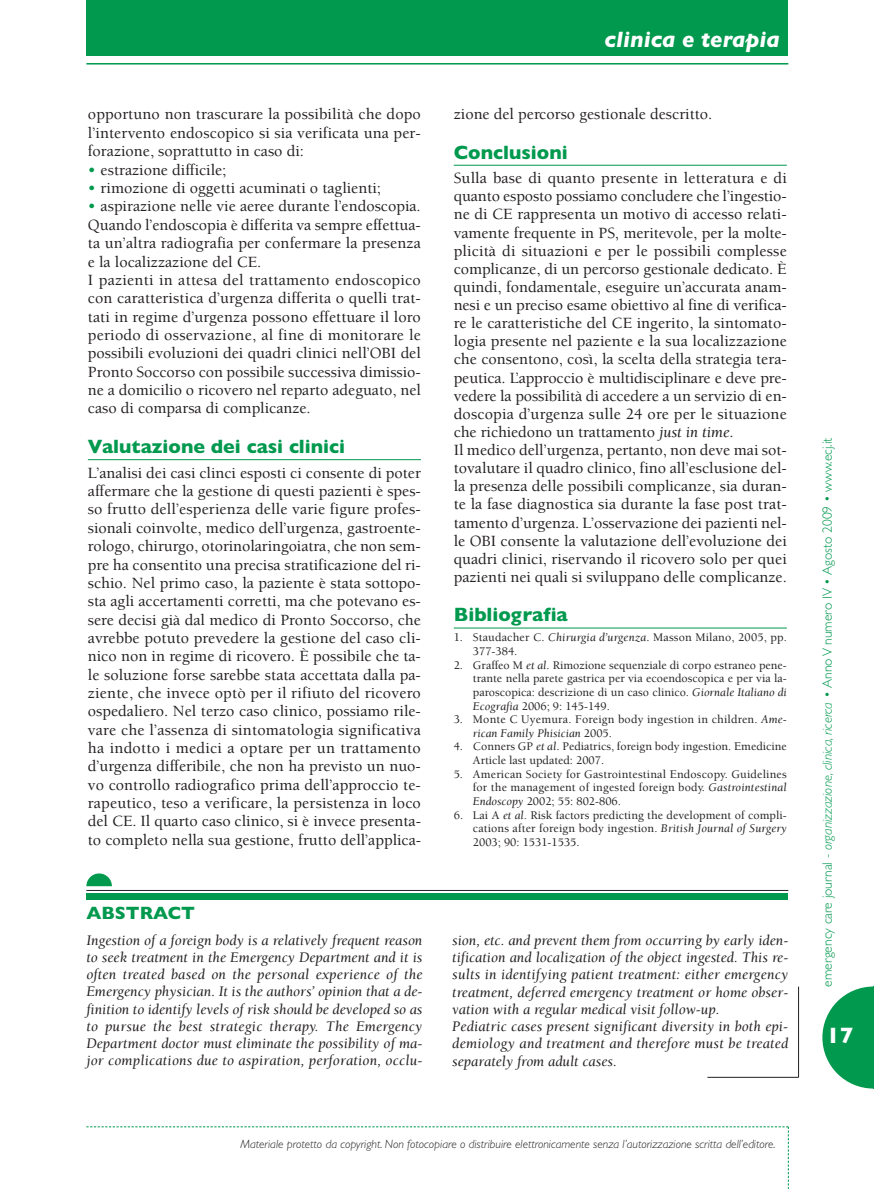
<style>
.page{position:relative;width:875px;height:1189px;background:#fff}
.page>*{position:absolute;margin:0;border:0;box-sizing:border-box;transform-origin:0 0}
.t1{font:italic 700 22.5px "Gill Sans";color:#fff}
.t2{font:700 22.5px "Gill Sans";color:#fff}
.t3{font:700 19.5px "Gill Sans";color:#00994e}
.t4{font:700 18px "Gill Sans";color:#00994e}
.t5{font:500 16.05px/18.3px "Berkeley";color:#231f20;text-align:justify}
.t6{font:italic 15px/17.2px "Berkeley";letter-spacing:.005em;color:#231f20;text-align:justify}
.t7{font:300 13.5px "Gill Sans";color:#00994e}
.t8{font:500 12px/13.6px "Berkeley";color:#231f20}
.t9{font:italic 300 12px "Gill Sans";color:#231f20}
.s1{color:#00994e}
.s2{font-weight:400;font-style:italic}
.s3{font-style:italic}
</style>
<div class="page">
<svg style="left:86px;top:1126px;width:703px;height:63px"></svg>
<svg style="left:822px;top:986px;width:51px;height:103px"></svg>
<hr style="left:873px;top:986px;width:1px;height:103px;background:#00994e">
<div style="left:86px;top:0;width:702px;height:55px;background:#00994e"></div>
<hr style="left:86px;top:63px;width:702px;height:2px;background:#00994e">
<hr style="left:88px;top:459px;width:333px;height:1px;background:#00994e">
<hr style="left:454px;top:165px;width:332px;height:1px;background:#00994e">
<hr style="left:454px;top:628px;width:332px;height:1px;background:#00994e">
<div style="left:86px;top:893px;width:702px;height:6px;background:#00994e"></div>
<hr style="left:86px;top:890px;width:702px;height:1px;background:#231f20">
<hr style="left:798px;top:987px;width:1px;height:90px;background:#231f20">
<hr style="left:707px;top:1077px;width:91px;height:1px;background:#231f20">
<svg style="left:86px;top:873px;width:26px;height:13px"></svg>
<p class="t5" style="left:88px;top:106px;width:334px">opportuno non trascurare la possibilità che dopo l’intervento endoscopico si sia verificata una per&shy;forazione, soprattutto in caso di:</p>
<p class="t5" style="left:88px;top:162px;width:140px"><span class="s1">•</span> estrazione difficile;</p>
<p class="t5" style="left:88px;top:180px;width:294px"><span class="s1">•</span> rimozione di oggetti acuminati o taglienti;</p>
<p class="t5" style="left:88px;top:199px;width:334px;text-align:left"><span class="s1">•</span> aspirazione nelle vie aeree durante l’endoscopia.<br>Quando l’endoscopia è differita va sempre effettua&shy;ta un’altra radiografia per confermare la presenza e la localizzazione del CE.<br>I pazienti in attesa del trattamento endoscopico con caratteristica d’urgenza differita o quelli trat&shy;tati in regime d’urgenza possono effettuare il loro periodo di osservazione, al fine di monitorare le possibili evoluzioni dei quadri clinici nell’OBI del Pronto Soccorso con possibile successiva dimissio&shy;ne a domicilio o ricovero nel reparto adeguato, nel caso di comparsa di complicanze.</p>
<p class="t3" style="left:88px;top:440px;width:259px">Valutazione dei casi clinici</p>
<p class="t5" style="left:88px;top:465px;width:335px">L’analisi dei casi clinci esposti ci consente di poter affermare che la gestione di questi pazienti è spes&shy;so frutto dell’esperienza delle varie figure profes&shy;sionali coinvolte, medico dell’urgenza, gastroente&shy;rologo, chirurgo, otorinolaringoiatra, che non sem&shy;pre ha consentito una precisa stratificazione del ri&shy;schio. Nel primo caso, la paziente è stata sottopo&shy;sta agli accertamenti corretti, ma che potevano es&shy;sere decisi già dal medico di Pronto Soccorso, che avrebbe potuto prevedere la gestione del caso cli&shy;nico non in regime di ricovero. È possibile che ta&shy;le soluzione forse sarebbe stata accettata dalla pa&shy;ziente, che invece optò per il rifiuto del ricovero ospedaliero. Nel terzo caso clinico, possiamo rile&shy;vare che l’assenza di sintomatologia significativa ha indotto i medici a optare per un trattamento d’urgenza differibile, che non ha previsto un nuo&shy;vo controllo radiografico prima dell’approccio te&shy;rapeutico, teso a verificare, la persistenza in loco del CE. Il quarto caso clinico, si è invece presenta&shy;to completo nella sua gestione, frutto dell’applica-</p>
<h1 class="t1" style="left:604px;top:32px;width:177px">clinica e terapia</h1>
<p class="t5" style="left:454px;top:106px;width:260px">zione del percorso gestionale descritto.</p>
<p class="t3" style="left:454px;top:145px;width:115px">Conclusioni</p>
<p class="t5" style="left:454px;top:170px;width:334px;text-align:left">Sulla base di quanto presente in letteratura e di quanto esposto possiamo concludere che l’ingestio&shy;ne di CE rappresenta un motivo di accesso relati&shy;vamente frequente in PS, meritevole, per la molte&shy;plicità di situazioni e per le possibili complesse complicanze, di un percorso gestionale dedicato. È quindi, fondamentale, eseguire un’accurata anam&shy;nesi e un preciso esame obiettivo al fine di verifica&shy;re le caratteristiche del CE ingerito, la sintomato&shy;logia presente nel paziente e la sua localizzazione che consentono, così, la scelta della strategia tera&shy;peutica. L’approccio è multidisciplinare e deve pre&shy;vedere la possibilità di accedere a un servizio di en&shy;doscopia d’urgenza sulle 24 ore per le situazione che richiedono un trattamento <span class="s2">just in time</span>.<br>Il medico dell’urgenza, pertanto, non deve mai sot&shy;tovalutare il quadro clinico, fino all’esclusione del&shy;la presenza delle possibili complicanze, sia duran&shy;te la fase diagnostica sia durante la fase post trat&shy;tamento d’urgenza. L’osservazione dei pazienti nel&shy;le OBI consente la valutazione dell’evoluzione dei quadri clinici, riservando il ricovero solo per quei pazienti nei quali si sviluppano delle complicanze.</p>
<p class="t3" style="left:454px;top:608px;width:115px">Bibliografia</p>
<p class="t8" style="left:473px;top:632px;width:315px;text-indent:-19px">1. Staudacher C. <span class="s2">Chirurgia d’urgenza</span>. Masson Milano, 2005, pp.<br>377-384.</p>
<p class="t8" style="left:473px;top:659px;width:315px;text-align:justify;text-indent:-19px">2. Graffeo M <span class="s2">et al</span>. Rimozione sequenziale di corpo estraneo pene&shy;trante nella parete gastrica per via ecoendoscopica e per via la&shy;paroscopica: descrizione di un caso clinico. <span class="s2">Giornale Italiano di Ecografia</span> 2006; 9: 145-149.</p>
<p class="t8" style="left:473px;top:714px;width:315px;text-indent:-19px">3. Monte C Uyemura. Foreign body ingestion in children. <span class="s2">Ame - rican Family Phisician</span> 2005.</p>
<p class="t8" style="left:473px;top:741px;width:315px;text-indent:-19px">4. Conners GP <span class="s2">et al</span>. Pediatrics, foreign body ingestion. Emedicine<br>Article last updated: 2007.</p>
<p class="t8" style="left:473px;top:768px;width:315px;text-align:justify;text-indent:-19px">5. American Society for Gastrointestinal Endoscopy. Guidelines for the management of ingested foreign body. <span class="s2">Gastrointestinal Endoscopy</span> 2002; 55: 802-806.</p>
<p class="t8" style="left:473px;top:809px;width:315px;text-align:justify;text-indent:-19px">6. Lai A <span class="s2">et al.</span> Risk factors predicting the development of compli&shy;cations after foreign body ingestion. <span class="s2">British Journal of Surgery </span>2003; 90: 1531-1535.</p>
<p class="t4" style="left:86px;top:906px;width:110px">ABSTRACT</p>
<p class="t6" style="left:86px;top:932px;width:337px">Ingestion of a foreign body is a relatively frequent reason to seek treatment in the Emergency Department and it is often treated based on the personal experience of the Emergency physician. It is the authors’ opinion that a de&shy;finition to identify levels of risk should be developed so as to pursue the best strategic therapy. The Emergency Department doctor must eliminate the possibility of ma&shy;jor complications due to aspiration, perforation, occlu-</p>
<p class="t6" style="left:452px;top:933px;width:337px;text-align:left">sion, etc. and prevent them from occurring by early iden&shy;tification and localization of the object ingested. This re&shy;sults in identifying patient treatment: either emergency treatment, deferred emergency treatment or home obser&shy;vation with a regular medical visit follow-up.<br>Pediatric cases present significant diversity in both epi&shy;demiology and treatment and therefore must be treated separately from adult cases.</p>
<p class="t9" style="left:240px;top:1140px;width:536px">Materiale protetto da copyright. Non fotocopiare o distribuire elettronicamente senza l’autorizzazione scritta dell’editore.</p>
<p class="t7" style="left:822px;top:986px;width:551px;rotate:-90deg">emergency care journal - <span class="s3">organizzazione, clinica, ricerca •</span> Anno V numero IV • Agosto 2009 • www.ecj.it</p>
<h1 class="t2" style="left:826px;top:1027px;width:28px">17</h1>
</div>
